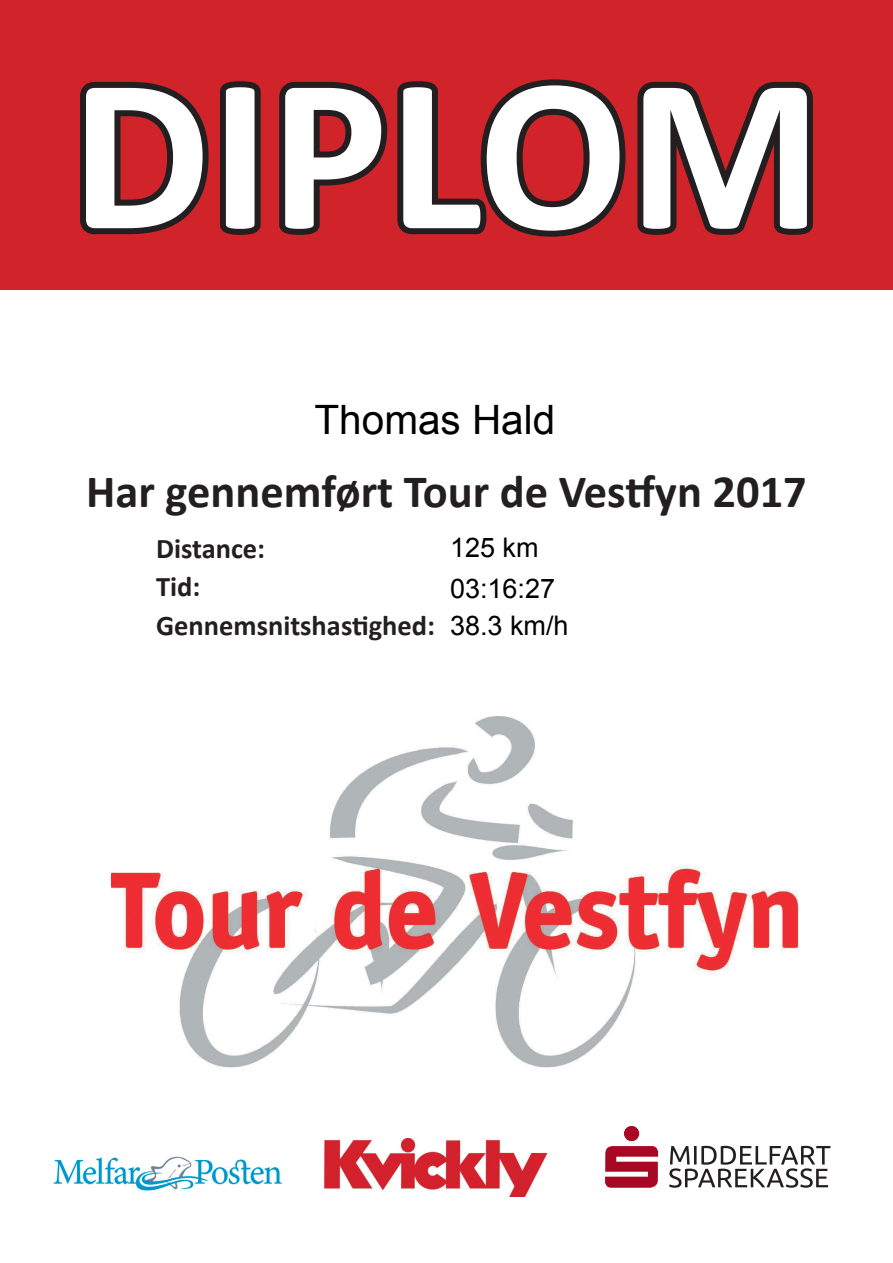
<style>
.page{position:relative;width:893px;height:1263px;background:#fff}
.page>*{position:absolute;margin:0;border:0;box-sizing:border-box;transform-origin:0 0}
.t1{font:700 222px "Calibri";color:#fff}
.t2{font:700 46.5px "Calibri";color:#231f20}
.t3{font:40.5px "Arial";color:#000}
.t4{font:700 28.5px/38.4px "Calibri";color:#231f20}
.t5{font:27px/37.5px "Arial";color:#000}
</style>
<div class="page">
<div style="left:0;top:0;width:893px;height:290px;background:#d1232a"></div>
<svg style="left:80px;top:79px;width:733px;height:158px"></svg>
<img style="left:112px;top:716px;width:687px;height:352px">
<svg style="left:669px;top:1146px;width:161px;height:42px"></svg>
<svg style="left:605px;top:1146px;width:53px;height:42px"></svg>
<div style="left:624px;top:1126px;width:15px;height:15px;background:#a70824;border-radius:50%"></div>
<img style="left:323px;top:1138px;width:225px;height:58px">
<img style="left:53px;top:1156px;width:229px;height:35px">
<h1 class="t1" style="left:71px;top:-2px;width:753px">DIPLOM</h1>
<h3 class="t3" style="left:315px;top:398px;width:242px">Thomas Hald</h3>
<h2 class="t2" style="left:86px;top:459px;width:722px">Har gennemført Tour de Vestfyn 2017</h2>
<p class="t4" style="left:156px;top:528px;width:280px">Distance:<br>Tid:<br>Gennemsnitshastighed:</p>
<p class="t5" style="left:450px;top:529px;width:90px">125 km</p>
<p class="t5" style="left:450px;top:569px;width:120px">03:16:27<br>38.3 km/h</p>
</div>
